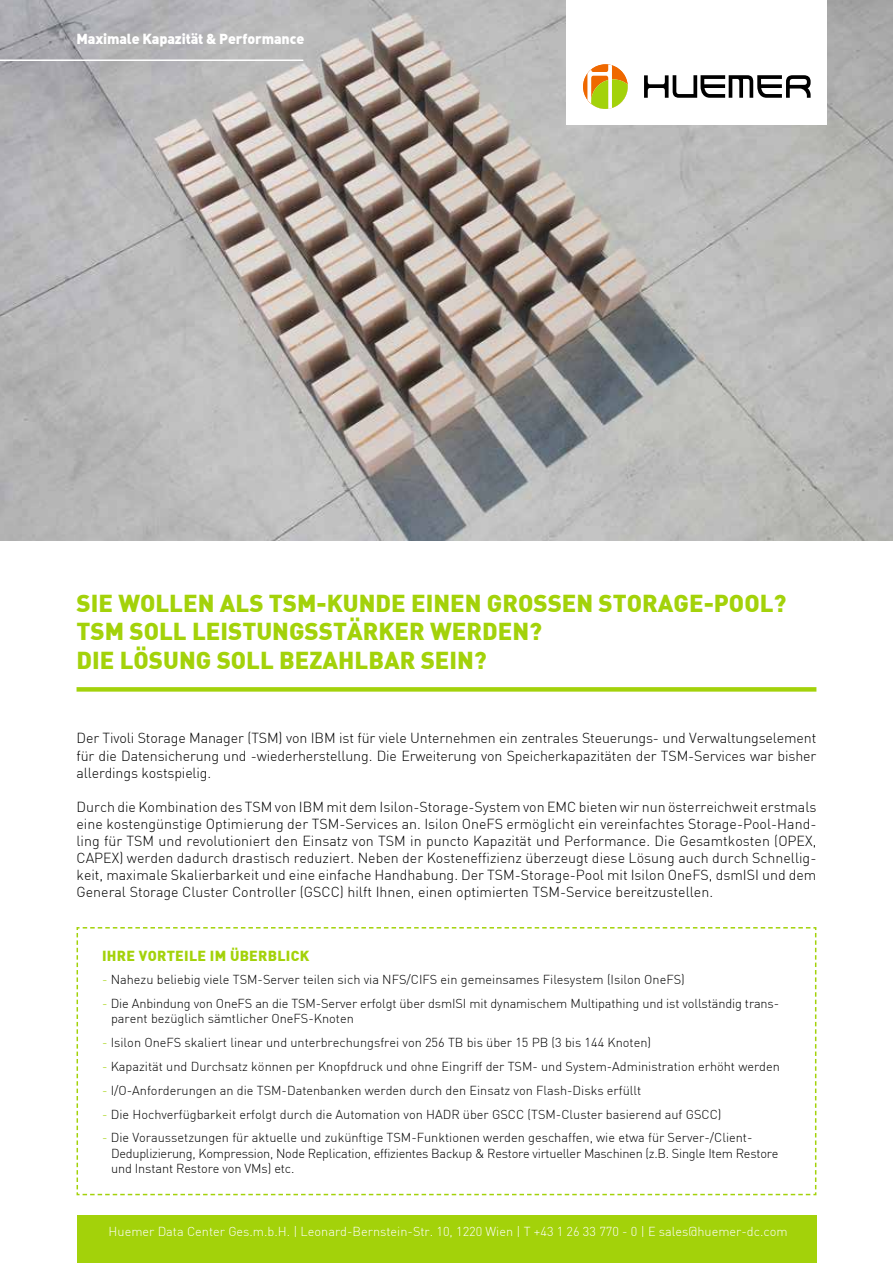
<style>
.page{position:relative;width:893px;height:1263px;background:#fff}
.page>*{position:absolute;margin:0;border:0;box-sizing:border-box;transform-origin:0 0}
.t1{font:900 24px/28.8px "DIN";color:#a3d20a}
.t2{font:300 14.25px/17.1px "DIN";letter-spacing:-.005em;color:#000;text-align:justify}
.t3{font:14.25px "DIN Black Alternate";letter-spacing:-.01em;color:#fff}
.t4{font:900 14.25px "DIN";letter-spacing:.02em;color:#a3d20a}
.t5{font:300 12.75px/15.3px "DIN";color:#000}
.t6{font:300 12.75px "DIN";color:#fff}
.s1{color:#a3d20a}
</style>
<div class="page">
<div style="left:77px;top:1215px;width:739px;height:48px;background:#a3d20a"></div>
<img style="left:0;top:0;width:893px;height:540px">
<div style="left:567px;top:0;width:260px;height:124px;background:#fff"></div>
<svg style="left:644px;top:75px;width:167px;height:23px"></svg>
<svg style="left:583px;top:64px;width:45px;height:45px"></svg>
<div style="left:77px;top:687px;width:739px;height:5px;background:#a3d20a"></div>
<svg style="left:76px;top:927px;width:741px;height:269px"></svg>
<hr style="left:0;top:59px;width:303px;height:2px;background:#fff">
<p class="t3" style="left:77px;top:30px;width:229px">Maximale Kapazität &amp; Performance</p>
<h1 class="t1" style="left:77px;top:587px;width:711px">SIE WOLLEN ALS TSM-KUNDE EINEN GROSSEN STORAGE-POOL?<br>TSM SOLL LEISTUNGSSTÄRKER WERDEN?<br>DIE LÖSUNG SOLL BEZAHLBAR SEIN?</h1>
<p class="t2" style="left:77px;top:730px;width:741px">Der Tivoli Storage Manager (TSM) von IBM ist für viele Unternehmen ein zentrales Steuerungs- und Verwaltungselement für die Datensicherung und -wiederherstellung. Die Erweiterung von Speicherkapazitäten der TSM-Services war bisher allerdings kostspielig.</p>
<p class="t2" style="left:77px;top:798px;width:741px">Durch die Kombination des TSM von IBM mit dem Isilon-Storage-System von EMC bieten wir nun österreichweit erstmals eine kostengünstige Optimierung der TSM-Services an. Isilon OneFS ermöglicht ein vereinfachtes Storage-Pool-Hand&shy;ling für TSM und revolutioniert den Einsatz von TSM in puncto Kapazität und Performance. Die Gesamtkosten (OPEX, CAPEX) werden dadurch drastisch reduziert. Neben der Kosteneffizienz überzeugt diese Lösung auch durch Schnellig&shy;keit, maximale Skalierbarkeit und eine einfache Handhabung. Der TSM-Storage-Pool mit Isilon OneFS, dsmISI und dem General Storage Cluster Controller (GSCC) hilft Ihnen, einen optimierten TSM-Service bereitzustellen.</p>
<p class="t4" style="left:102px;top:946px;width:208px">IHRE VORTEILE IM ÜBERBLICK</p>
<p class="t5" style="left:102px;top:972px;width:584px"><span class="s1">-</span> Nahezu beliebig viele TSM-Server teilen sich via NFS/CIFS ein gemeinsames Filesystem (Isilon OneFS)</p>
<p class="t5" style="left:111px;top:996px;width:670px;text-indent:-9px"><span class="s1">-</span> Die Anbindung von OneFS an die TSM-Server erfolgt über dsmISI mit dynamischem Multipathing und ist vollständig trans&shy;parent bezüglich sämtlicher OneFS-Knoten</p>
<p class="t5" style="left:102px;top:1035px;width:551px"><span class="s1">-</span> Isilon OneFS skaliert linear und unterbrechungsfrei von 256 TB bis über 15 PB (3 bis 144 Knoten)</p>
<p class="t5" style="left:102px;top:1059px;width:679px"><span class="s1">-</span> Kapazität und Durchsatz können per Knopfdruck und ohne Eingriff der TSM- und System-Administration erhöht werden</p>
<p class="t5" style="left:102px;top:1082px;width:541px"><span class="s1">-</span> I/O-Anforderungen an die TSM-Datenbanken werden durch den Einsatz von Flash-Disks erfüllt</p>
<p class="t5" style="left:102px;top:1106px;width:621px"><span class="s1">-</span> Die Hochverfügbarkeit erfolgt durch die Automation von HADR über GSCC (TSM-Cluster basierend auf GSCC)</p>
<p class="t5" style="left:111px;top:1130px;width:669px;text-indent:-9px"><span class="s1">-</span> Die Voraussetzungen für aktuelle und zukünftige TSM-Funktionen werden geschaffen, wie etwa für Server-/Client-<br>Deduplizierung, Kompression, Node Replication, effizientes Backup &amp; Restore virtueller Maschinen (z.B. Single Item Restore und Instant Restore von VMs) etc.</p>
<p class="t6" style="left:109px;top:1224px;width:680px">Huemer Data Center Ges.m.b.H. | Leonard-Bernstein-Str. 10, 1220 Wien | T +43 1 26 33 770 - 0 | E sales@huemer-dc.com</p>
</div>
